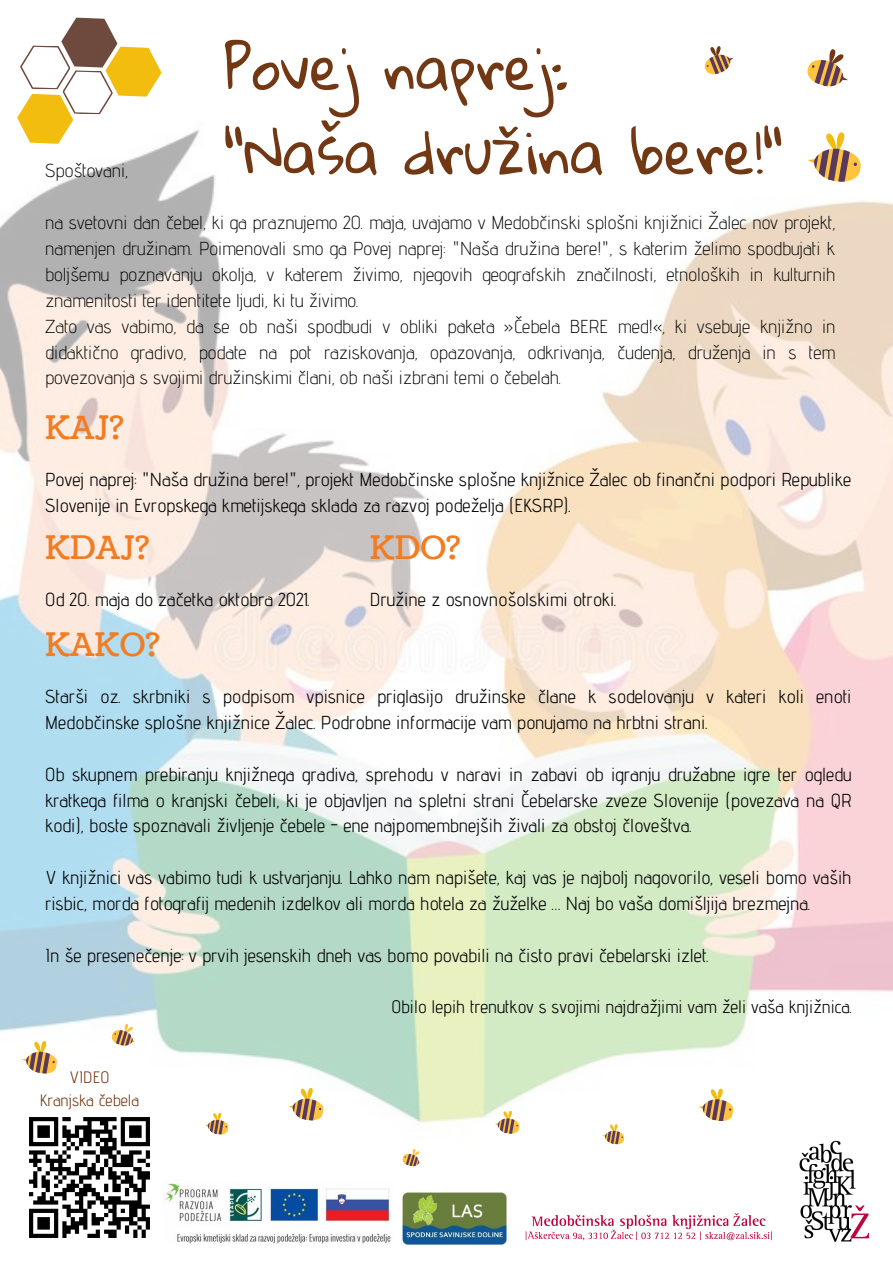
<style>
.page{position:relative;width:893px;height:1263px;background:#fff}
.page>*{position:absolute;margin:0;border:0;box-sizing:border-box;transform-origin:0 0}
.t1{font:56.85px "Gloria Hallelujah";color:#713813}
.t2{font:32.25px "Coustard";color:#f27c22}
.t3{font:18.75px/25.9px "Advent Pro";color:#000}
.t4{font:300 18.75px/25.9px "Advent Pro";color:#000;text-align:justify}
.t5{font:18px "Advent Pro";color:#000}
.t6{font:16.5px "Advent Pro";color:#713813}
</style>
<div class="page">
<img style="left:0;top:130px;width:893px;height:1097px">
<svg style="left:16px;top:17px;width:147px;height:127px"></svg>
<img style="left:163px;top:1180px;width:231px;height:64px">
<img style="left:401px;top:1191px;width:107px;height:55px">
<img style="left:522px;top:1137px;width:353px;height:105px">
<img style="left:20px;top:1108px;width:139px;height:130px">
<svg style="left:704px;top:46px;width:30px;height:29px"></svg>
<svg style="left:807px;top:49px;width:41px;height:38px"></svg>
<svg style="left:806px;top:131px;width:57px;height:54px"></svg>
<svg style="left:110px;top:1023px;width:26px;height:25px"></svg>
<svg style="left:21px;top:1040px;width:38px;height:36px"></svg>
<svg style="left:287px;top:1087px;width:38px;height:36px"></svg>
<svg style="left:602px;top:1124px;width:23px;height:22px"></svg>
<svg style="left:204px;top:1112px;width:26px;height:24px"></svg>
<svg style="left:401px;top:1148px;width:21px;height:20px"></svg>
<svg style="left:494px;top:1110px;width:27px;height:25px"></svg>
<svg style="left:697px;top:1088px;width:38px;height:35px"></svg>
<p class="t1" style="left:224px;top:37px;width:345px">Povej naprej:</p>
<p class="t1" style="left:224px;top:121px;width:560px">"Naša družina bere!"</p>
<p class="t4" style="left:45px;top:209px;width:792px">na svetovni dan čebel, ki ga praznujemo 20. maja, uvajamo v Medobčinski splošni knjižnici Žalec nov projekt, namenjen družinam. Poimenovali smo ga Povej naprej: "Naša družina bere!", s katerim želimo spodbujati k boljšemu poznavanju okolja, v katerem živimo, njegovih geografskih značilnosti, etnoloških in kulturnih znamenitosti ter identitete ljudi, ki tu živimo.</p>
<p class="t4" style="left:45px;top:313px;width:792px">Zato vas vabimo, da se ob naši spodbudi v obliki paketa »Čebela BERE med!«, ki vsebuje knjižno in didaktično gradivo, podate na pot raziskovanja, opazovanja, odkrivanja, čudenja, druženja in s tem povezovanja s svojimi družinskimi člani, ob naši izbrani temi o čebelah.</p>
<p class="t4" style="left:45px;top:158px;width:85px">Spoštovani,</p>
<p class="t2" style="left:45px;top:406px;width:80px">KAJ?</p>
<p class="t3" style="left:45px;top:466px;width:807px">Povej naprej: "Naša družina bere!", projekt Medobčinske splošne knjižnice Žalec ob finančni podpori Republike<br>Slovenije in Evropskega kmetijskega sklada za razvoj podeželja (EKSRP).</p>
<p class="t2" style="left:45px;top:526px;width:106px">KDAJ?</p>
<p class="t3" style="left:45px;top:586px;width:266px">Od 20. maja do začetka oktobra 2021.</p>
<p class="t2" style="left:370px;top:526px;width:92px">KDO?</p>
<p class="t3" style="left:370px;top:586px;width:248px">Družine z osnovnošolskimi otroki.</p>
<p class="t2" style="left:45px;top:623px;width:116px">KAKO?</p>
<p class="t3" style="left:45px;top:683px;width:808px">Starši oz. skrbniki s podpisom vpisnice priglasijo družinske člane k sodelovanju v kateri koli enoti<br>Medobčinske splošne knjižnice Žalec. Podrobne informacije vam ponujamo na hrbtni strani.</p>
<p class="t3" style="left:45px;top:761px;width:808px;text-align:justify">Ob skupnem prebiranju knjižnega gradiva, sprehodu v naravi in zabavi ob igranju družabne igre ter ogledu kratkega filma o kranjski čebeli, ki je objavljen na spletni strani Čebelarske zveze Slovenije (povezava na QR kodi), boste spoznavali življenje čebele - ene najpomembnejših živali za obstoj človeštva.</p>
<p class="t3" style="left:45px;top:864px;width:808px">V knjižnici vas vabimo tudi k ustvarjanju. Lahko nam napišete, kaj vas je najbolj nagovorilo, veseli bomo vaših risbic, morda fotografij medenih izdelkov ali morda hotela za žuželke … Naj bo vaša domišljija brezmejna.</p>
<p class="t3" style="left:45px;top:942px;width:665px">In še presenečenje: v prvih jesenskih dneh vas bomo povabili na čisto pravi čebelarski izlet.</p>
<p class="t5" style="left:391px;top:996px;width:462px">Obilo lepih trenutkov s svojimi najdražjimi vam želi vaša knjižnica.</p>
<p class="t6" style="left:69px;top:1067px;width:42px">VIDEO</p>
<p class="t6" style="left:40px;top:1090px;width:101px">Kranjska čebela</p>
</div>
